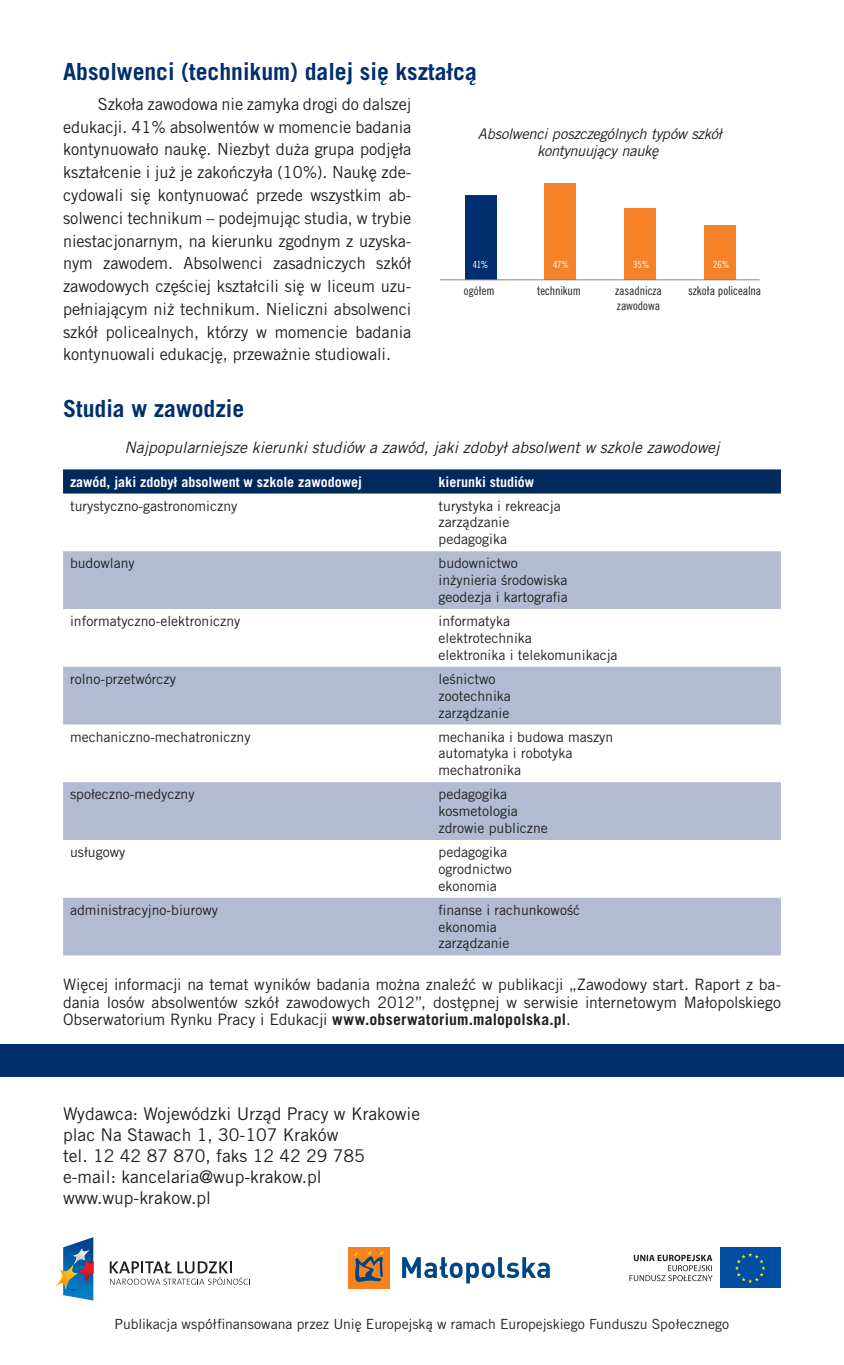
<style>
.page{position:relative;width:844px;height:1365px;background:#fff}
.page>*{position:absolute;margin:0;border:0;box-sizing:border-box;transform-origin:0 0}
.t1{font:700 23.62px "Trade Gothic LT Pro";color:#002e6e}
.t2{font:17.5px/21px "Trade Gothic LT Pro";color:#231f20}
.t3{font:16.62px/22.8px "Trade Gothic LT Pro";letter-spacing:-.005em;color:#231f20;text-align:justify}
.t4{font:15.75px/17.5px "Trade Gothic LT Pro";color:#231f20;text-align:justify}
.t5{font:italic 15.75px "Trade Gothic LT Pro";color:#231f20}
.t6{font:italic 14.7px/17.7px "Trade Gothic LT Pro";letter-spacing:-.025em;color:#231f20;text-align:center}
.t7{font:14px/16.8px "Trade Gothic LT Pro";color:#231f20}
.t8{font:700 14px "Trade Gothic LT Pro";color:#fff}
.t9{font:12.25px/14.7px "Trade Gothic LT Pro Cn 18";letter-spacing:-.005em;color:#231f20}
.t10{font:9.8px "Trade Gothic LT Pro Cn 18";letter-spacing:-.01em;color:#fff}
.s1{font-weight:700}
</style>
<div class="page">
<div style="left:0;top:1043px;width:843px;height:33px;background:#002e6e"></div>
<svg style="left:55px;top:1237px;width:38px;height:63px"></svg>
<svg style="left:110px;top:1261px;width:140px;height:23px"></svg>
<div style="left:719px;top:1247px;width:61px;height:40px;background:#034ea2"></div>
<svg style="left:735px;top:1253px;width:30px;height:29px"></svg>
<svg style="left:629px;top:1254px;width:83px;height:26px"></svg>
<div style="left:348px;top:1246px;width:41px;height:41px;background:#f5821f"></div>
<svg style="left:354px;top:1251px;width:30px;height:30px"></svg>
<svg style="left:402px;top:1257px;width:147px;height:26px"></svg>
<div style="left:465px;top:195px;width:31px;height:85px;background:#002e6e"></div>
<div style="left:544px;top:183px;width:32px;height:96px;background:#f5822a"></div>
<div style="left:624px;top:208px;width:31px;height:71px;background:#f5822a"></div>
<div style="left:704px;top:225px;width:31px;height:54px;background:#f5822a"></div>
<hr style="left:440px;top:279px;width:319px;height:1px;background:#808285">
<div style="left:63px;top:469px;width:717px;height:24px;background:#002a5c"></div>
<svg style="left:63px;top:551px;width:717px;height:404px;fill:#b2bbd2"></svg>
<h1 class="t1" style="left:63px;top:63px;width:415px">Absolwenci (technikum) dalej się kształcą</h1>
<p class="t3" style="left:63px;top:95px;width:350px;text-indent:35px">Szkoła zawodowa nie zamyka drogi do dalszej edukacji. 41% absolwentów w momencie badania kontynuowało naukę. Niezbyt duża grupa podjęła kształcenie i już je zakończyła (10%). Naukę zde&shy;cydowali się kontynuować przede wszystkim ab&shy;solwenci technikum – podejmując studia, w trybie niestacjonarnym, na kierunku zgodnym z uzyska&shy;nym zawodem. Absolwenci zasadniczych szkół zawodowych częściej kształcili się w liceum uzu&shy;pełniającym niż technikum. Nieliczni absolwenci szkół policealnych, którzy w momencie badania kontynuowali edukację, przeważnie studiowali.</p>
<p class="t6" style="left:478px;top:126px;width:245px">Absolwenci poszczególnych typów szkół kontynuujący naukę</p>
<p class="t10" style="left:473px;top:259px;width:17px">41%</p>
<p class="t10" style="left:553px;top:259px;width:18px">47%</p>
<p class="t10" style="left:633px;top:259px;width:18px">35%</p>
<p class="t10" style="left:713px;top:259px;width:18px">26%</p>
<p class="t9" style="left:463px;top:284px;width:32px">ogółem</p>
<p class="t9" style="left:537px;top:284px;width:45px">technikum</p>
<p class="t9" style="left:615px;top:284px;width:48px">zasadnicza zawodowa</p>
<p class="t9" style="left:687px;top:284px;width:75px">szkoła policealna</p>
<h1 class="t1" style="left:63px;top:400px;width:183px">Studia w zawodzie</h1>
<p class="t5" style="left:124px;top:440px;width:596px">Najpopularniejsze kierunki studiów a zawód, jaki zdobył absolwent w szkole zawodowej</p>
<p class="t8" style="left:70px;top:476px;width:293px">zawód, jaki zdobył absolwent w szkole zawodowej</p>
<p class="t8" style="left:438px;top:476px;width:97px">kierunki studiów</p>
<p class="t7" style="left:70px;top:499px;width:169px">turystyczno-gastronomiczny</p>
<p class="t7" style="left:438px;top:499px;width:124px">turystyka i rekreacja zarządzanie pedagogika</p>
<p class="t7" style="left:70px;top:556px;width:66px">budowlany</p>
<p class="t7" style="left:438px;top:556px;width:131px">budownictwo inżynieria środowiska geodezja i kartografia</p>
<p class="t7" style="left:70px;top:614px;width:172px">informatyczno-elektroniczny</p>
<p class="t7" style="left:438px;top:614px;width:180px">informatyka<br>elektrotechnika<br>elektronika i telekomunikacja</p>
<p class="t7" style="left:70px;top:672px;width:107px">rolno-przetwórczy</p>
<p class="t7" style="left:438px;top:672px;width:74px">leśnictwo zootechnika zarządzanie</p>
<p class="t7" style="left:70px;top:730px;width:182px">mechaniczno-mechatroniczny</p>
<p class="t7" style="left:438px;top:730px;width:176px">mechanika i budowa maszyn automatyka i robotyka mechatronika</p>
<p class="t7" style="left:70px;top:787px;width:126px">społeczno-medyczny</p>
<p class="t7" style="left:438px;top:787px;width:111px">pedagogika kosmetologia zdrowie publiczne</p>
<p class="t7" style="left:70px;top:845px;width:57px">usługowy</p>
<p class="t7" style="left:438px;top:845px;width:75px">pedagogika ogrodnictwo ekonomia</p>
<p class="t7" style="left:70px;top:903px;width:149px">administracyjno-biurowy</p>
<p class="t7" style="left:438px;top:903px;width:143px">finanse i rachunkowość ekonomia<br>zarządzanie</p>
<p class="t4" style="left:63px;top:977px;width:719px">Więcej informacji na temat wyników badania można znaleźć w publikacji „Zawodowy start. Raport z ba&shy;dania losów absolwentów szkół zawodowych 2012”, dostępnej w serwisie internetowym Małopolskiego Obserwatorium Rynku Pracy i Edukacji <span class="s1">www.obserwatorium.malopolska.pl</span>.</p>
<p class="t2" style="left:63px;top:1104px;width:358px">Wydawca: Wojewódzki Urząd Pracy w Krakowie plac Na Stawach 1, 30-107 Kraków<br>tel. 12 42 87 870, faks 12 42 29 785 e-mail: kancelaria@wup-krakow.pl www.wup-krakow.pl</p>
<p class="t7" style="left:115px;top:1317px;width:616px">Publikacja współfinansowana przez Unię Europejską w ramach Europejskiego Funduszu Społecznego</p>
</div>
